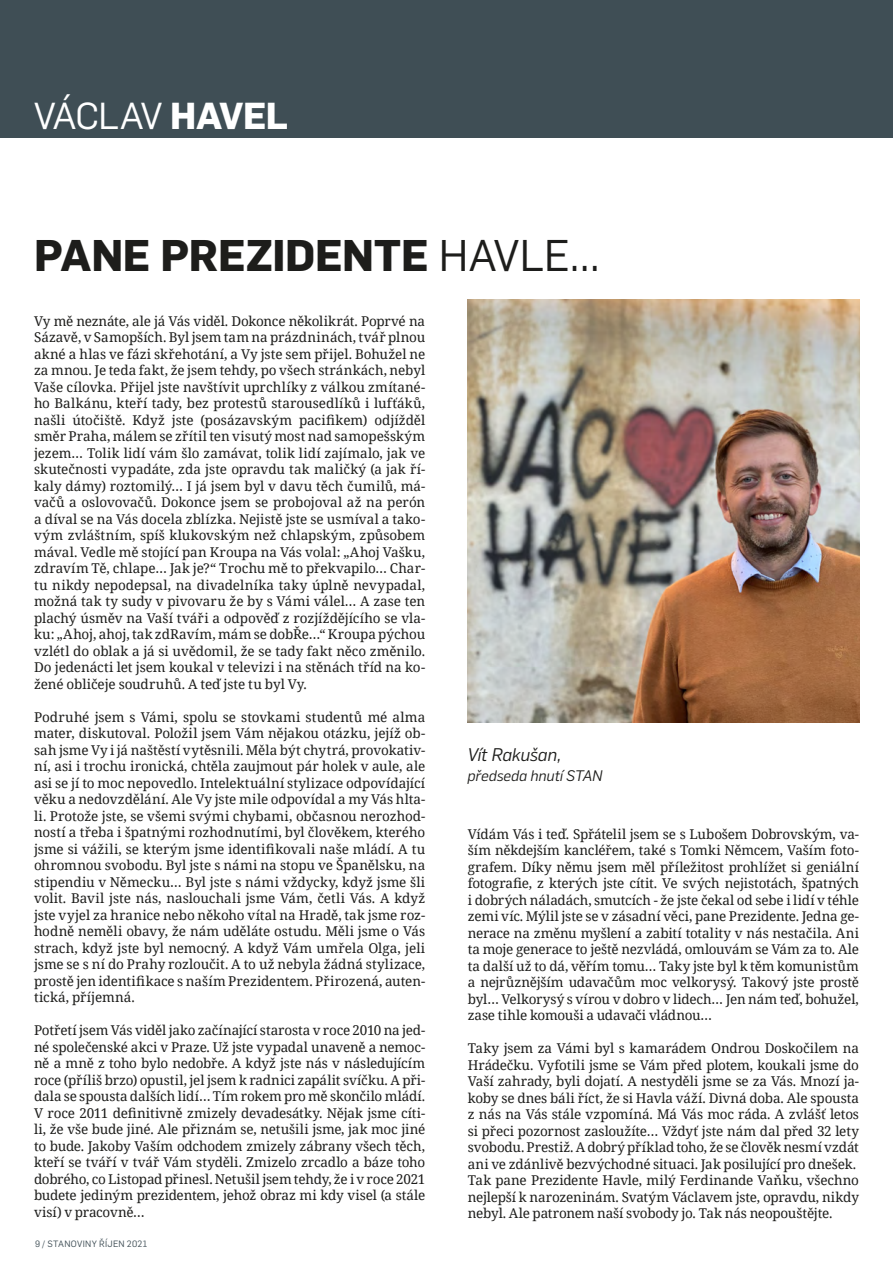
<style>
.page{position:relative;width:893px;height:1263px;background:#fff}
.page>*{position:absolute;margin:0;border:0;box-sizing:border-box;transform-origin:0 0}
.t1{font:700 43.5px "Flama";letter-spacing:-.005em;color:#1d1d1b}
.t2{font:36.9px "Flama";letter-spacing:-.025em;color:#fff}
.t3{font:italic 18px "Flama";letter-spacing:-.01em;color:#1d1d1b}
.t4{font:italic 15px "Flama";letter-spacing:-.005em;color:#1d1d1b}
.t5{font:13.5px/16.5px "Noto Serif";letter-spacing:-.015em;color:#1d1d1b;text-align:justify}
.t6{font:9px "Flama";letter-spacing:.03em;color:#3f4e55}
.s1{font-weight:700}
.s2{font-weight:400}
</style>
<div class="page">
<div style="left:0;top:0;width:893px;height:138px;background:#3f4e55"></div>
<img style="left:468px;top:300px;width:392px;height:423px">
<h2 class="t2" style="left:34px;top:90px;width:255px">VÁCLAV <span class="s1">HAVEL</span></h2>
<h1 class="t1" style="left:34px;top:224px;width:568px">PANE PREZIDENTE <span class="s2">HAVLE…</span></h1>
<p class="t5" style="left:34px;top:312px;width:393px">Vy mě neznáte, ale já Vás viděl. Dokonce několikrát. Poprvé na Sázavě, v Samopších. Byl jsem tam na prázdninách, tvář plnou akné a hlas ve fázi skřehotání, a Vy jste sem přijel. Bohužel ne za mnou. Je teda fakt, že jsem tehdy, po všech stránkách, nebyl Vaše cílovka. Přijel jste navštívit uprchlíky z válkou zmítané&shy;ho Balkánu, kteří tady, bez protestů starousedlíků i lufťáků, našli útočiště. Když jste (posázavským pacifikem) odjížděl směr Praha, málem se zřítil ten visutý most nad samopešským jezem… Tolik lidí vám šlo zamávat, tolik lidí zajímalo, jak ve skutečnosti vypadáte, zda jste opravdu tak maličký (a jak ří&shy;kaly dámy) roztomilý… I já jsem byl v davu těch čumilů, má&shy;vačů a oslovovačů. Dokonce jsem se probojoval až na perón a díval se na Vás docela zblízka. Nejistě jste se usmíval a tako&shy;vým zvláštním, spíš klukovským než chlapským, způsobem mával. Vedle mě stojící pan Kroupa na Vás volal: „Ahoj Vašku, zdravím Tě, chlape… Jak je?“ Trochu mě to překvapilo… Char&shy;tu nikdy nepodepsal, na divadelníka taky úplně nevypadal, možná tak ty sudy v pivovaru že by s Vámi válel… A zase ten plachý úsměv na Vaší tváři a odpověď z rozjíždějícího se vla&shy;ku: „Ahoj, ahoj, tak zdRavím, mám se dobŘe…“ Kroupa pýchou vzlétl do oblak a já si uvědomil, že se tady fakt něco změnilo.<br>Do jedenácti let jsem koukal v televizi i na stěnách tříd na ko&shy;žené obličeje soudruhů. A teď jste tu byl Vy.</p>
<p class="t5" style="left:34px;top:708px;width:393px">Podruhé jsem s Vámi, spolu se stovkami studentů mé alma mater, diskutoval. Položil jsem Vám nějakou otázku, jejíž ob&shy;sah jsme Vy i já naštěstí vytěsnili. Měla být chytrá, provokativ&shy;ní, asi i trochu ironická, chtěla zaujmout pár holek v aule, ale asi se jí to moc nepovedlo. Intelektuální stylizace odpovídající věku a nedovzdělání. Ale Vy jste mile odpovídal a my Vás hlta&shy;li. Protože jste, se všemi svými chybami, občasnou nerozhod&shy;ností a třeba i špatnými rozhodnutími, byl člověkem, kterého jsme si vážili, se kterým jsme identifikovali naše mládí. A tu ohromnou svobodu. Byl jste s námi na stopu ve Španělsku, na stipendiu v Německu… Byl jste s námi vždycky, když jsme šli volit. Bavil jste nás, naslouchali jsme Vám, četli Vás. A když jste vyjel za hranice nebo někoho vítal na Hradě, tak jsme roz&shy;hodně neměli obavy, že nám uděláte ostudu. Měli jsme o Vás strach, když jste byl nemocný. A když Vám umřela Olga, jeli jsme se s ní do Prahy rozloučit. A to už nebyla žádná stylizace, prostě jen identifikace s naším Prezidentem. Přirozená, auten&shy;tická, příjemná.</p>
<p class="t5" style="left:34px;top:1022px;width:393px">Potřetí jsem Vás viděl jako začínající starosta v roce 2010 na jed&shy;né společenské akci v Praze. Už jste vypadal unaveně a nemoc&shy;ně a mně z toho bylo nedobře. A když jste nás v následujícím roce (příliš brzo) opustil, jel jsem k radnici zapálit svíčku. A při&shy;dala se spousta dalších lidí… Tím rokem pro mě skončilo mládí.<br>V roce 2011 definitivně zmizely devadesátky. Nějak jsme cíti&shy;li, že vše bude jiné. Ale přiznám se, netušili jsme, jak moc jiné to bude. Jakoby Vaším odchodem zmizely zábrany všech těch, kteří se tváří v tvář Vám styděli. Zmizelo zrcadlo a báze toho dobrého, co Listopad přinesl. Netušil jsem tehdy, že i v roce 2021 budete jediným prezidentem, jehož obraz mi kdy visel (a stále visí) v pracovně…</p>
<p class="t6" style="left:35px;top:1238px;width:114px">9 / STANOVINY ŘÍJEN 2021</p>
<h3 class="t3" style="left:467px;top:743px;width:95px">Vít Rakušan,</h3>
<p class="t4" style="left:467px;top:765px;width:136px">předseda hnutí STAN</p>
<p class="t5" style="left:468px;top:825px;width:393px">Vídám Vás i teď. Spřátelil jsem se s Lubošem Dobrovským, va&shy;ším někdejším kancléřem, také s Tomki Němcem, Vaším foto&shy;grafem. Díky němu jsem měl příležitost prohlížet si geniální fotografie, z kterých jste cítit. Ve svých nejistotách, špatných i dobrých náladách, smutcích - že jste čekal od sebe i lidí v téhle zemi víc. Mýlil jste se v zásadní věci, pane Prezidente. Jedna ge&shy;nerace na změnu myšlení a zabití totality v nás nestačila. Ani ta moje generace to ještě nezvládá, omlouvám se Vám za to. Ale ta další už to dá, věřím tomu… Taky jste byl k těm komunistům a nejrůznějším udavačům moc velkorysý. Takový jste prostě byl… Velkorysý s vírou v dobro v lidech… Jen nám teď, bohužel, zase tihle komouši a udavači vládnou…</p>
<p class="t5" style="left:468px;top:1039px;width:393px;text-align:left">Taky jsem za Vámi byl s kamarádem Ondrou Doskočilem na Hrádečku. Vyfotili jsme se Vám před plotem, koukali jsme do Vaší zahrady, byli dojatí. A nestyděli jsme se za Vás. Mnozí ja&shy;koby se dnes báli říct, že si Havla váží. Divná doba. Ale spousta z nás na Vás stále vzpomíná. Má Vás moc ráda. A zvlášť letos si přeci pozornost zasloužíte… Vždyť jste nám dal před 32 lety svobodu. Prestiž. A dobrý příklad toho, že se člověk nesmí vzdát ani ve zdánlivě bezvýchodné situaci. Jak posilující pro dnešek.<br>Tak pane Prezidente Havle, milý Ferdinande Vaňku, všechno nejlepší k narozeninám. Svatým Václavem jste, opravdu, nikdy nebyl. Ale patronem naší svobody jo. Tak nás neopouštějte.</p>
</div>
